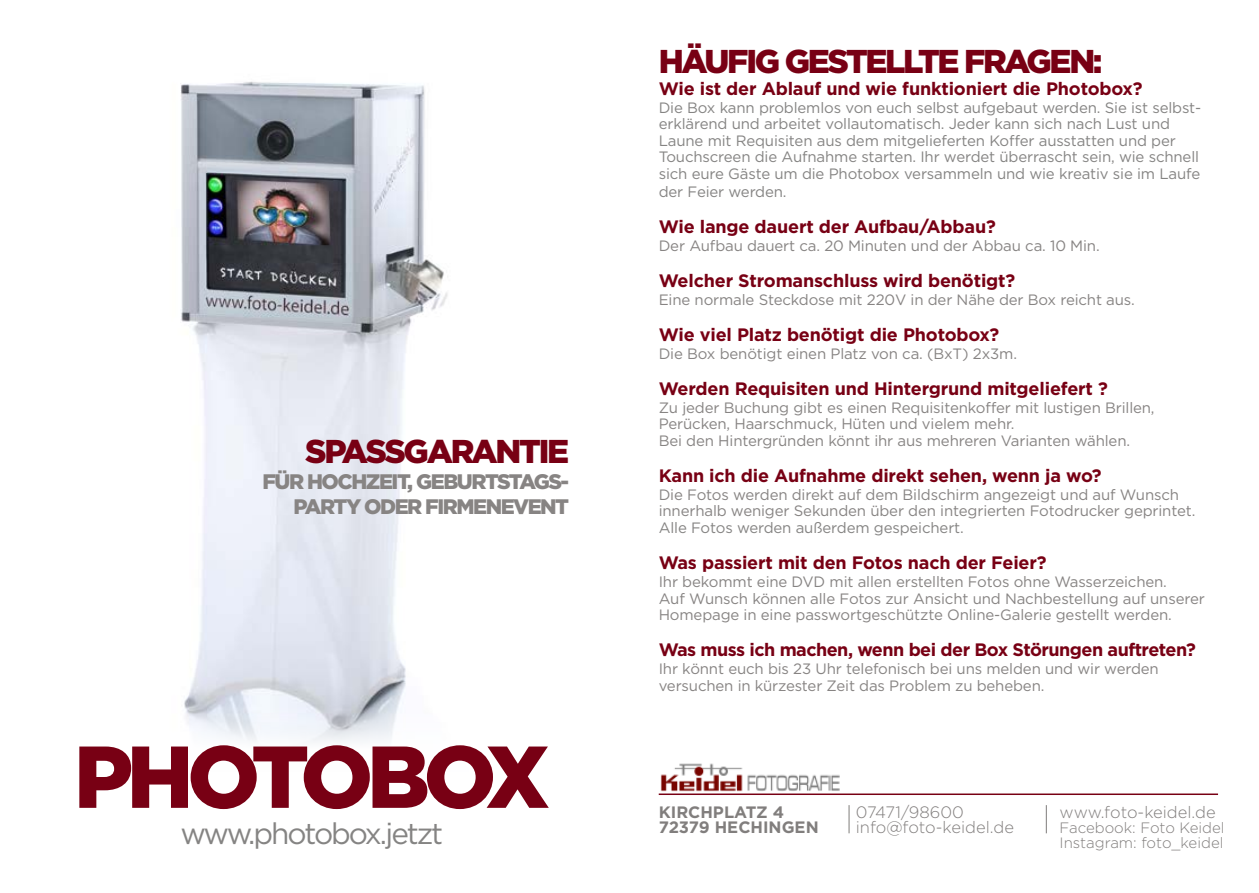
<style>
.page{position:relative;width:1259px;height:893px;background:#fff}
.page>*{position:absolute;margin:0;border:0;box-sizing:border-box;transform-origin:0 0}
.t1{font:900 87.6px "Gotham";letter-spacing:-.07em;color:#780014}
.t2{font:900 33px "Gotham";letter-spacing:-.07em;color:#780014}
.t3{font:29.7px "Gotham";letter-spacing:-.07em;color:#858483}
.t4{font:900 21px/25.2px "Gotham";letter-spacing:-.07em;color:#878483;text-align:right}
.t5{font:700 18px "Gotham";letter-spacing:-.01em;color:#780014}
.t6{font:700 18px "Gotham";letter-spacing:-.03em;color:#780014}
.t7{font:300 16.5px/15px "Gotham";color:#817e7d}
.t8{font:700 16.5px/15px "Gotham";color:#817e7d}
.t9{font:15px/16.5px "Gotham";letter-spacing:-.01em;color:#878483}
.t10{font:15px/16.5px "Gotham";letter-spacing:-.01em;color:#858483}
.t11{font:300 15px/15px "Gotham";color:#817e7d}
</style>
<div class="page">
<img style="left:181px;top:81px;width:267px;height:661px">
<img style="left:660px;top:763px;width:180px;height:29px">
<hr style="left:659px;top:793px;width:559px;height:2px;background:#780014">
<svg style="left:848px;top:805px;width:1px;height:28px"></svg>
<svg style="left:1046px;top:805px;width:1px;height:28px"></svg>
<h2 class="t2" style="left:305px;top:429px;width:265px">SPASSGARANTIE</h2>
<h3 class="t4" style="left:262px;top:468px;width:308px">FÜR HOCHZEIT, GEBURTSTAGS-<br>PARTY ODER FIRMENEVENT</h3>
<h1 class="t1" style="left:74px;top:716px;width:477px">PHOTOBOX</h1>
<h3 class="t3" style="left:180px;top:814px;width:264px">www.photobox.jetzt</h3>
<h2 class="t2" style="left:659px;top:38px;width:445px">HÄUFIG GESTELLTE FRAGEN:</h2>
<p class="t5" style="left:659px;top:77px;width:485px">Wie ist der Ablauf und wie funktioniert die Photobox?</p>
<p class="t10" style="left:659px;top:99px;width:544px">Die Box kann problemlos von euch selbst aufgebaut werden. Sie ist selbst&shy;erklärend und arbeitet vollautomatisch. Jeder kann sich nach Lust und Laune mit Requisiten aus dem mitgelieferten Koffer ausstatten und per Touchscreen die Aufnahme starten. Ihr werdet überrascht sein, wie schnell sich eure Gäste um die Photobox versammeln und wie kreativ sie im Laufe</p>
<p class="t10" style="left:659px;top:183px;width:129px">der Feier werden.</p>
<p class="t5" style="left:659px;top:215px;width:339px">Wie lange dauert der Aufbau/Abbau?</p>
<p class="t9" style="left:659px;top:237px;width:442px">Der Aufbau dauert ca. 20 Minuten und der Abbau ca. 10 Min.</p>
<p class="t5" style="left:659px;top:269px;width:358px">Welcher Stromanschluss wird benötigt?</p>
<p class="t9" style="left:659px;top:291px;width:478px">Eine normale Steckdose mit 220V in der Nähe der Box reicht aus.</p>
<p class="t5" style="left:659px;top:323px;width:342px">Wie viel Platz benötigt die Photobox?</p>
<p class="t9" style="left:659px;top:345px;width:360px">Die Box benötigt einen Platz von ca. (BxT) 2x3m.</p>
<p class="t5" style="left:659px;top:377px;width:451px">Werden Requisiten und Hintergrund mitgeliefert ?</p>
<p class="t9" style="left:659px;top:399px;width:497px">Zu jeder Buchung gibt es einen Requisitenkoffer mit lustigen Brillen,<br>Perücken, Haarschmuck, Hüten und vielem mehr.<br>Bei den Hintergründen könnt ihr aus mehreren Varianten wählen.</p>
<p class="t5" style="left:659px;top:464px;width:444px">Kann ich die Aufnahme direkt sehen, wenn ja wo?</p>
<p class="t9" style="left:659px;top:486px;width:538px">Die Fotos werden direkt auf dem Bildschirm angezeigt und auf Wunsch innerhalb weniger Sekunden über den integrierten Fotodrucker geprintet.</p>
<p class="t10" style="left:659px;top:519px;width:307px">Alle Fotos werden außerdem gespeichert.</p>
<p class="t5" style="left:659px;top:551px;width:389px">Was passiert mit den Fotos nach der Feier?</p>
<p class="t9" style="left:659px;top:573px;width:547px">Ihr bekommt eine DVD mit allen erstellten Fotos ohne Wasserzeichen.<br>Auf Wunsch können alle Fotos zur Ansicht und Nachbestellung auf unserer<br>Homepage in eine passwortgeschützte Online-Galerie gestellt werden.</p>
<p class="t6" style="left:659px;top:638px;width:539px">Was muss ich machen, wenn bei der Box Störungen auftreten?</p>
<p class="t9" style="left:659px;top:660px;width:501px">Ihr könnt euch bis 23 Uhr telefonisch bei uns melden und wir werden versuchen in kürzester Zeit das Problem zu beheben.</p>
<p class="t8" style="left:659px;top:805px;width:161px">KIRCHPLATZ 4<br>72379 HECHINGEN</p>
<p class="t7" style="left:856px;top:804px;width:160px">07471/98600 info@foto-keidel.de</p>
<p class="t7" style="left:1059px;top:804px;width:158px">www.foto-keidel.de</p>
<p class="t11" style="left:1059px;top:820px;width:167px">Facebook: Foto Keidel<br>Instagram: foto_keidel</p>
</div>
